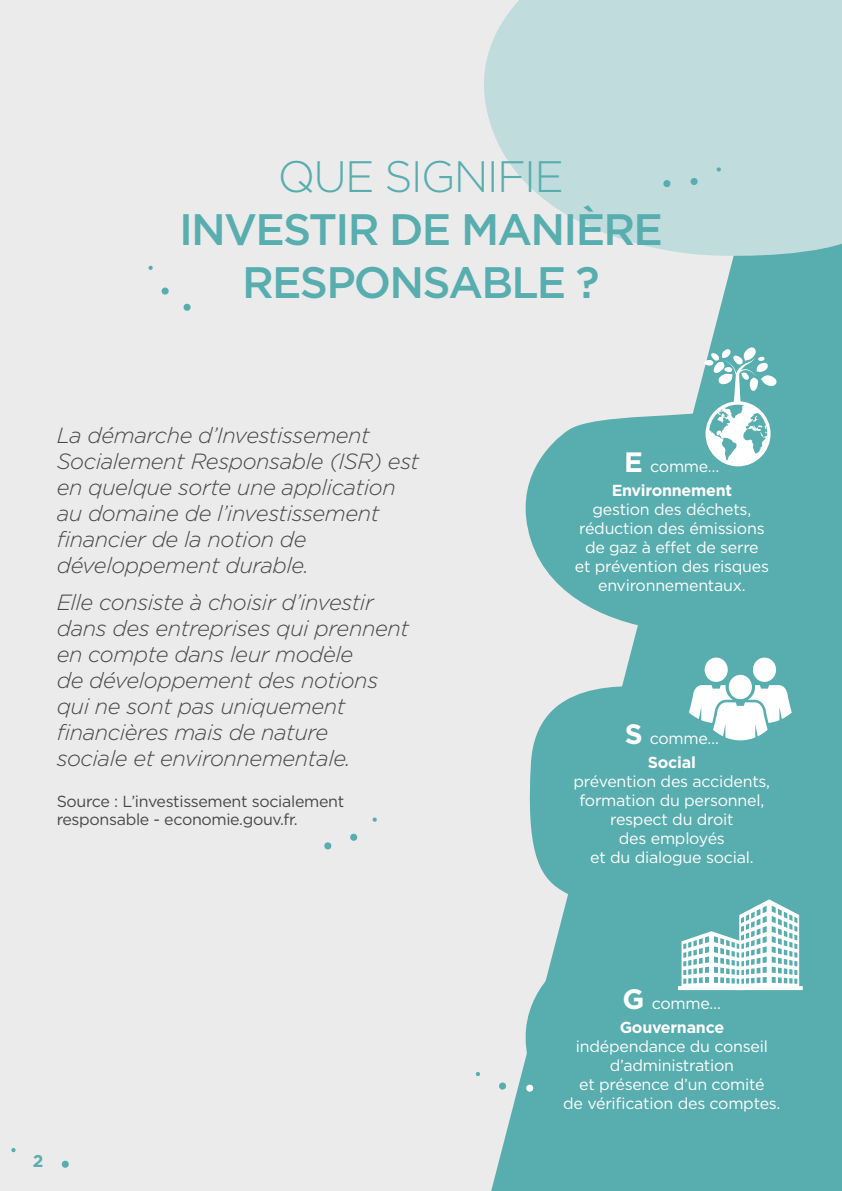
<style>
.page{position:relative;width:842px;height:1191px;background:#ebebeb}
.page>*{position:absolute;margin:0;border:0;box-sizing:border-box;transform-origin:0 0}
.t1{font:500 44px/52.8px "Gotham";letter-spacing:-.04em;color:#58adaf;text-align:center}
.t2{font:300 44px "Gotham";letter-spacing:-.04em;color:#58adaf}
.t3{font:italic 300 22px/26px "Gotham";letter-spacing:-.02em;color:#484848}
.t4{font:700 17px "Gotham";color:#58adaf}
.t5{font:16px/19px "Gotham";letter-spacing:-.015em;color:#fff;text-align:center}
.t6{font:16px/18px "Gotham";letter-spacing:-.02em;color:#484848}
.t7{font:700 16px/24.6px "Gotham";letter-spacing:-.015em;color:#fff;text-align:center}
.s1{font-size:28px}
.s2{font-weight:400}
.s3{font-weight:700;font-size:28px}
.s4{font-weight:700}
</style>
<div class="page">
<svg style="left:61px;top:1160px;width:8px;height:8px"></svg>
<svg style="left:11px;top:1148px;width:5px;height:4px"></svg>
<svg style="left:491px;top:258px;width:351px;height:933px"></svg>
<svg style="left:484px;top:0;width:358px;height:258px;background:#c4ddde"></svg>
<svg style="left:512px;top:410px;width:301px;height:230px;fill:#58adaf"></svg>
<svg style="left:526px;top:678px;width:302px;height:231px;background:#62b1b3"></svg>
<div style="left:512px;top:939px;width:301px;height:231px;background:#58adaf"></div>
<svg style="left:704px;top:346px;width:73px;height:120px;background:#98cccd"></svg>
<div style="left:753px;top:657px;width:23px;height:25px;background:#fff;border-radius:50%"></div>
<div style="left:705px;top:657px;width:23px;height:25px;background:#fff;border-radius:50%"></div>
<svg style="left:689px;top:685px;width:103px;height:55px;background:#c5e2e3"></svg>
<div style="left:729px;top:675px;width:23px;height:24px;background:#fff;border-radius:50%"></div>
<svg style="left:678px;top:899px;width:125px;height:91px;background:#aad5d6"></svg>
<svg style="left:526px;top:1084px;width:8px;height:8px"></svg>
<svg style="left:498px;top:1082px;width:9px;height:8px"></svg>
<svg style="left:475px;top:1072px;width:5px;height:4px"></svg>
<svg style="left:663px;top:179px;width:8px;height:9px"></svg>
<svg style="left:690px;top:177px;width:8px;height:8px"></svg>
<svg style="left:716px;top:167px;width:5px;height:5px"></svg>
<svg style="left:324px;top:842px;width:8px;height:8px"></svg>
<svg style="left:350px;top:833px;width:8px;height:8px"></svg>
<svg style="left:372px;top:817px;width:5px;height:5px"></svg>
<svg style="left:183px;top:303px;width:8px;height:8px"></svg>
<svg style="left:161px;top:287px;width:8px;height:8px"></svg>
<svg style="left:148px;top:265px;width:5px;height:5px"></svg>
<h1 class="t2" style="left:278px;top:148px;width:288px">QUE SIGNIFIE</h1>
<h1 class="t1" style="left:179px;top:202px;width:485px">INVESTIR DE MANIÈRE<br>RESPONSABLE ?</h1>
<p class="t3" style="left:57px;top:421px;width:364px">La démarche d’Investissement<br>Socialement Responsable (ISR) est en quelque sorte une application au domaine de l’investissement financier de la notion de développement durable.</p>
<p class="t3" style="left:57px;top:589px;width:354px">Elle consiste à choisir d’investir dans des entreprises qui prennent en compte dans leur modèle<br>de développement des notions qui ne sont pas uniquement financières mais de nature<br>sociale et environnementale.</p>
<p class="t6" style="left:57px;top:792px;width:289px">Source : L’investissement socialement responsable - economie.gouv.fr.</p>
<p class="t4" style="left:33px;top:1150px;width:12px">2</p>
<p class="t7" style="left:612px;top:453px;width:122px"><span class="s1">E</span> <span class="s2">comme…<br></span>Environnement</p>
<p class="t5" style="left:575px;top:500px;width:196px">gestion des déchets, réduction des émissions de gaz à effet de serre<br>et prévention des risques environnementaux.</p>
<p class="t5" style="left:625px;top:725px;width:96px;line-height:24.6px"><span class="s3">S</span> comme…<br><span class="s4">Social</span></p>
<p class="t5" style="left:573px;top:772px;width:198px">prévention des accidents, formation du personnel, respect du droit<br>des employés<br>et du dialogue social.</p>
<p class="t7" style="left:620px;top:990px;width:106px;text-align:left"><span class="s1">G</span> <span class="s2">comme…<br></span>Gouvernance</p>
<p class="t5" style="left:563px;top:1036px;width:219px">indépendance du conseil d’administration<br>et présence d’un comité<br>de vérification des comptes.</p>
</div>
